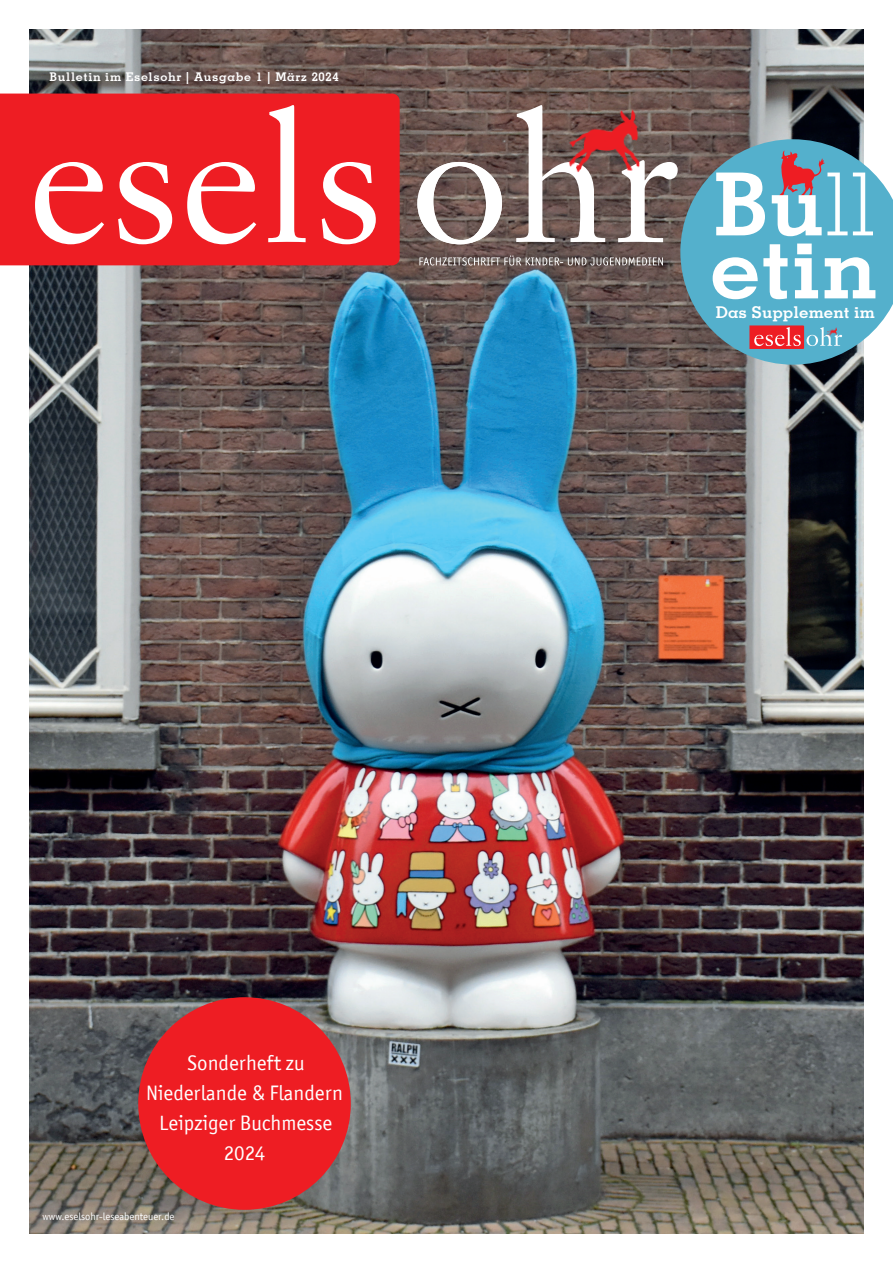
<style>
.page{position:relative;width:893px;height:1263px;background:#fff}
.page>*{position:absolute;margin:0;border:0;box-sizing:border-box;transform-origin:0 0}
.t1{font:21px/30px "Officina Sans ITC";color:#fff;text-align:center}
.t2{font:700 16.2px "Memphis LT Std";letter-spacing:.005em;color:#fff;scale:1.05 1}
.t3{font:700 12px "Memphis LT Std";letter-spacing:.05em;color:#fff;scale:1.05 1}
.t4{font:10.5px "Officina Sans ITC";color:#fff}
</style>
<div class="page">
<img style="left:30px;top:30px;width:833px;height:1203px">
<div style="left:138px;top:997px;width:213px;height:213px;background:#ee1d23;border-radius:50%"></div>
<div style="left:0;top:94px;width:400px;height:171px;background:#ee1d23"></div>
<svg style="left:35px;top:105px;width:341px;height:139px;fill:#ee1d23"></svg>
<svg style="left:419px;top:255px;width:244px;height:11px"></svg>
<svg style="left:417px;top:105px;width:261px;height:139px"></svg>
<svg style="left:680px;top:139px;width:213px;height:226px;fill:#54b0cc"></svg>
<img style="left:777px;top:149px;width:49px;height:24px">
<svg style="left:749px;top:325px;width:93px;height:24px"></svg>
<svg style="left:713px;top:244px;width:162px;height:55px"></svg>
<svg style="left:716px;top:173px;width:157px;height:63px"></svg>
<p class="t3" style="left:50px;top:69px;width:277px">Bulletin im Eselsohr | Ausgabe 1 | März 2024</p>
<p class="t1" style="left:146px;top:1048px;width:198px">Sonderheft zu<br>Niederlande &amp; Flandern<br>Leipziger Buchmesse<br>2024</p>
<p class="t4" style="left:43px;top:1210px;width:133px">www.eselsohr-leseabenteuer.de</p>
<p class="t2" style="left:716px;top:302px;width:153px">Das Supplement im</p>
</div>
